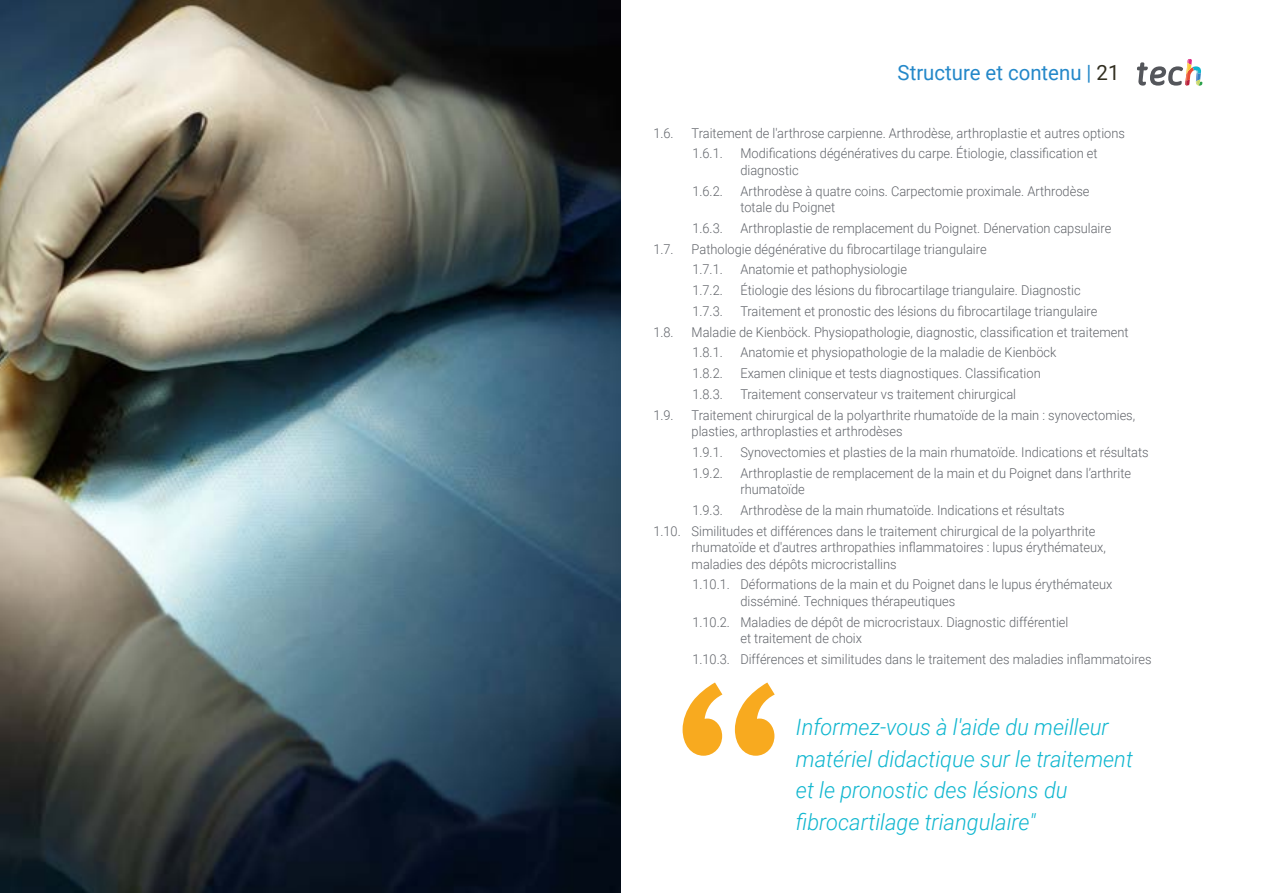
<style>
.page{position:relative;width:1263px;height:893px;background:#fff}
.page>*{position:absolute;margin:0;border:0;box-sizing:border-box;transform-origin:0 0}
.t1{font:italic 300 22.5px/31.5px "Roboto";color:#0fb6cf}
.t2{font:21px "Roboto";color:#2488c9}
.t3{font:300 13.5px/16.5px "Roboto";color:#61646a;scale:.95 1}
.s1{color:#312e20}
</style>
<div class="page">
<img style="left:0;top:0;width:621px;height:893px">
<svg style="left:1137px;top:59px;width:65px;height:27px"></svg>
<svg style="left:683px;top:682px;width:92px;height:74px"></svg>
<h2 class="t2" style="left:898px;top:57px;width:223px">Structure et contenu | <span class="s1">21</span></h2>
<p class="t3" style="left:653px;top:124px;width:23px">1.6.</p>
<p class="t3" style="left:692px;top:122px;width:458px;line-height:20.7px">Traitement de l'arthrose carpienne. Arthrodèse, arthroplastie et autres options<br>1.6.1.</p>
<p class="t3" style="left:740px;top:145px;width:378px">Modifications dégénératives du carpe. Étiologie, classification et diagnostic</p>
<p class="t3" style="left:692px;top:182px;width:34px">1.6.2.</p>
<p class="t3" style="left:740px;top:182px;width:369px">Arthrodèse à quatre coins. Carpectomie proximale. Arthrodèse totale du Poignet</p>
<p class="t3" style="left:692px;top:219px;width:34px">1.6.3.</p>
<p class="t3" style="left:740px;top:219px;width:392px">Arthroplastie de remplacement du Poignet. Dénervation capsulaire</p>
<p class="t3" style="left:653px;top:240px;width:23px">1.7.</p>
<p class="t3" style="left:692px;top:238px;width:312px;line-height:20.7px">Pathologie dégénérative du fibrocartilage triangulaire<br>1.7.1.</p>
<p class="t3" style="left:740px;top:261px;width:177px">Anatomie et pathophysiologie</p>
<p class="t3" style="left:692px;top:282px;width:34px">1.7.2.</p>
<p class="t3" style="left:740px;top:282px;width:360px">Étiologie des lésions du fibrocartilage triangulaire. Diagnostic</p>
<p class="t3" style="left:692px;top:302px;width:34px">1.7.3.</p>
<p class="t3" style="left:740px;top:302px;width:377px">Traitement et pronostic des lésions du fibrocartilage triangulaire</p>
<p class="t3" style="left:653px;top:323px;width:23px">1.8.</p>
<p class="t3" style="left:692px;top:321px;width:461px;line-height:20.7px">Maladie de Kienböck. Physiopathologie, diagnostic, classification et traitement<br>1.8.1.</p>
<p class="t3" style="left:740px;top:344px;width:334px">Anatomie et physiopathologie de la maladie de Kienböck</p>
<p class="t3" style="left:692px;top:365px;width:34px">1.8.2.</p>
<p class="t3" style="left:740px;top:365px;width:318px">Examen clinique et tests diagnostiques. Classification</p>
<p class="t3" style="left:692px;top:385px;width:34px">1.8.3.</p>
<p class="t3" style="left:740px;top:385px;width:292px">Traitement conservateur vs traitement chirurgical</p>
<p class="t3" style="left:653px;top:406px;width:23px">1.9.</p>
<p class="t3" style="left:692px;top:406px;width:468px">Traitement chirurgical de la polyarthrite rhumatoïde de la main : synovectomies, plasties, arthroplasties et arthrodèses</p>
<p class="t3" style="left:692px;top:443px;width:34px">1.9.1.</p>
<p class="t3" style="left:740px;top:443px;width:431px">Synovectomies et plasties de la main rhumatoïde. Indications et résultats</p>
<p class="t3" style="left:692px;top:464px;width:34px">1.9.2.</p>
<p class="t3" style="left:740px;top:464px;width:413px">Arthroplastie de remplacement de la main et du Poignet dans l’arthrite rhumatoïde</p>
<p class="t3" style="left:692px;top:501px;width:34px">1.9.3.</p>
<p class="t3" style="left:653px;top:499px;width:467px;line-height:20.7px;text-indent:87px">Arthrodèse de la main rhumatoïde. Indications et résultats<br>1.10. Similitudes et différences dans le traitement chirurgical de la polyarthrite</p>
<p class="t3" style="left:692px;top:539px;width:437px">rhumatoïde et d'autres arthropathies inflammatoires : lupus érythémateux, maladies des dépôts microcristallins</p>
<p class="t3" style="left:740px;top:576px;width:393px;text-indent:-48px">1.10.1. Déformations de la main et du Poignet dans le lupus érythémateux disséminé. Techniques thérapeutiques</p>
<p class="t3" style="left:740px;top:613px;width:347px;text-indent:-48px">1.10.2. Maladies de dépôt de microcristaux. Diagnostic différentiel et traitement de choix</p>
<p class="t3" style="left:692px;top:650px;width:485px">1.10.3. Différences et similitudes dans le traitement des maladies inflammatoires</p>
<h1 class="t1" style="left:796px;top:711px;width:338px">Informez-vous à l'aide du meilleur matériel didactique sur le traitement et le pronostic des lésions du fibrocartilage triangulaire"</h1>
</div>
